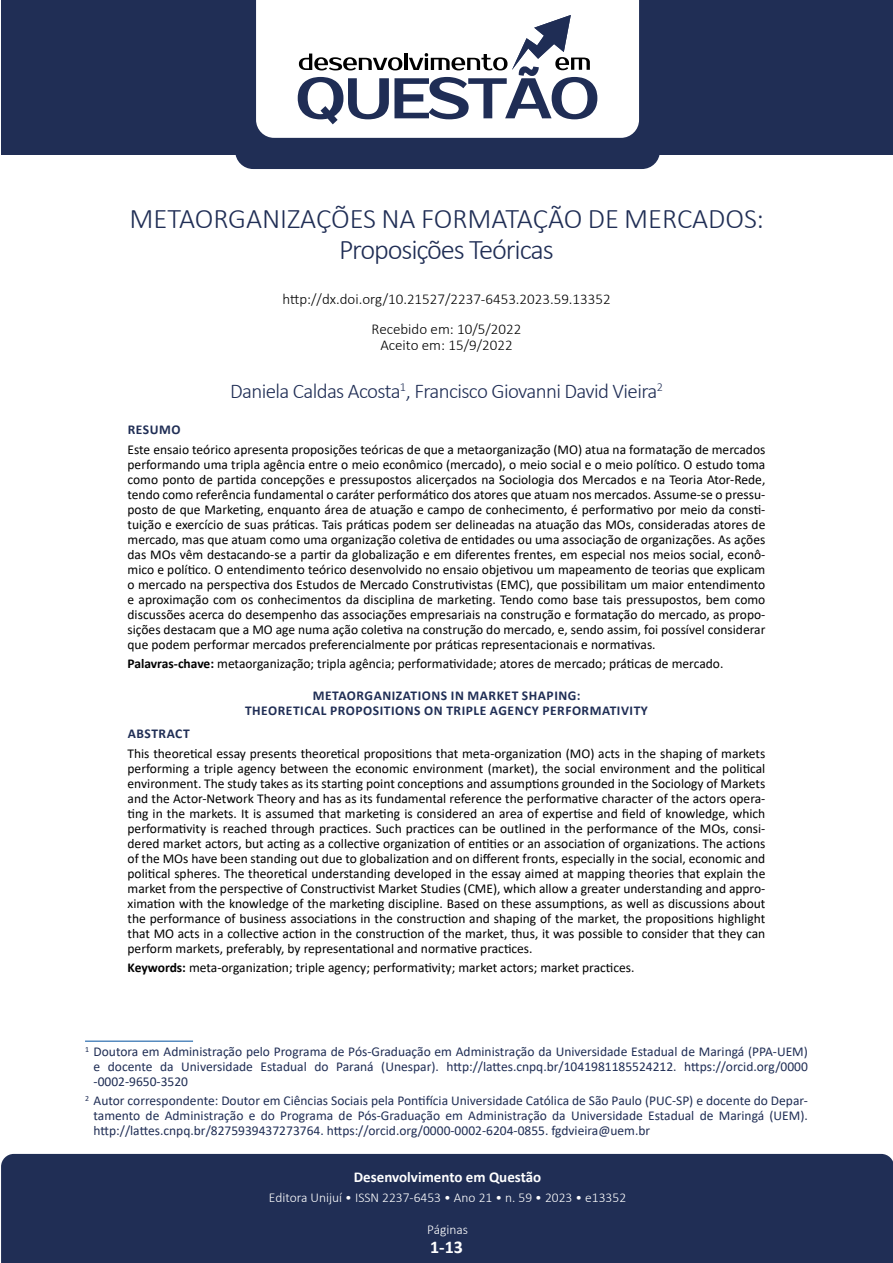
<style>
.page{position:relative;width:893px;height:1263px;background:#fff}
.page>*{position:absolute;margin:0;border:0;box-sizing:border-box;transform-origin:0 0}
.t1{font:300 28.5px/31.5px "Calibri";letter-spacing:-.01em;color:#202e55;text-align:center}
.t2{font:300 21px "Calibri";letter-spacing:-.03em;color:#202e55}
.t3{font:700 18px "Calibri";color:#fff}
.t4{font:300 15px/29.2px "Calibri";color:#000;text-align:center}
.t5{font:700 15px "Calibri";color:#fff}
.t6{font:13.5px/15px "Calibri";color:#000;text-align:justify}
.t7{font:13.5px/15px "Calibri";color:#202e55;text-align:justify}
.t8{font:700 13.5px/15px "Calibri";letter-spacing:.04em;color:#202e55;text-align:center}
.t9{font:300 13.5px "Calibri";color:#fff}
.s1{font-weight:700}
</style>
<div class="page">
<div style="left:1px;top:0;width:892px;height:154px;background:#202e55"></div>
<div style="left:235px;top:0;width:425px;height:169px;background:#202e55;border-radius:18px"></div>
<div style="left:256px;top:0;width:383px;height:138px;background:#fff"></div>
<svg style="left:298px;top:15px;width:299px;height:109px"></svg>
<div style="left:1px;top:1154px;width:892px;height:109px;background:#202e55"></div>
<hr style="left:85px;top:1041px;width:108px;height:1px;background:#004f9f">
<h1 class="t1" style="left:129px;top:202px;width:636px">METAORGANIZAÇÕES NA FORMATAÇÃO DE MERCADOS:<br>Proposições Teóricas</h1>
<p class="t4" style="left:282px;top:285px;width:330px">http://dx.doi.org/10.21527/2237-6453.2023.59.13352<br>Recebido em: 10/5/2022</p>
<p class="t4" style="left:380px;top:330px;width:134px">Aceito em: 15/9/2022</p>
<h2 class="t2" style="left:230px;top:378px;width:434px">Daniela Caldas Acosta<sup>1</sup>, Francisco Giovanni David Vieira<sup>2</sup></h2>
<p class="t8" style="left:128px;top:422px;width:54px">RESUMO</p>
<p class="t6" style="left:128px;top:441px;width:639px">Este ensaio teórico apresenta proposições teóricas de que a metaorganização (MO) atua na formatação de mercados performando uma tripla agência entre o meio econômico (mercado), o meio social e o meio político. O estudo toma como ponto de partida concepções e pressupostos alicerçados na Sociologia dos Mercados e na Teoria Ator-Rede, tendo como referência fundamental o caráter performático dos atores que atuam nos mercados. Assume-se o pressu&shy;posto de que Marketing, enquanto área de atuação e campo de conhecimento, é performativo por meio da consti&shy;tuição e exercício de suas práticas. Tais práticas podem ser delineadas na atuação das MOs, consideradas atores de mercado, mas que atuam como uma organização coletiva de entidades ou uma associação de organizações. As ações das MOs vêm destacando-se a partir da globalização e em diferentes frentes, em especial nos meios social, econô&shy;mico e político. O entendimento teórico desenvolvido no ensaio objetivou um mapeamento de teorias que explicam o mercado na perspectiva dos Estudos de Mercado Construtivistas (EMC), que possibilitam um maior entendimento e aproximação com os conhecimentos da disciplina de marketing. Tendo como base tais pressupostos, bem como discussões acerca do desempenho das associações empresariais na construção e formatação do mercado, as propo&shy;sições destacam que a MO age numa ação coletiva na construção do mercado, e, sendo assim, foi possível considerar que podem performar mercados preferencialmente por práticas representacionais e normativas.</p>
<p class="t6" style="left:128px;top:656px;width:597px"><span class="s1">Palavras-chave:</span> metaorganização; tripla agência; performatividade; atores de mercado; práticas de mercado.</p>
<p class="t8" style="left:245px;top:688px;width:404px">METAORGANIZATIONS IN MARKET SHAPING:<br>THEORETICAL PROPOSITIONS ON TRIPLE AGENCY PERFORMATIVITY</p>
<p class="t8" style="left:128px;top:726px;width:63px">ABSTRACT</p>
<p class="t6" style="left:128px;top:745px;width:639px">This theoretical essay presents theoretical propositions that meta-organization (MO) acts in the shaping of markets performing a triple agency between the economic environment (market), the social environment and the political environment. The study takes as its starting point conceptions and assumptions grounded in the Sociology of Markets and the Actor-Network Theory and has as its fundamental reference the performative character of the actors opera&shy;ting in the markets. It is assumed that marketing is considered an area of expertise and field of knowledge, which performativity is reached through practices. Such practices can be outlined in the performance of the MOs, consi&shy;dered market actors, but acting as a collective organization of entities or an association of organizations. The actions of the MOs have been standing out due to globalization and on different fronts, especially in the social, economic and political spheres. The theoretical understanding developed in the essay aimed at mapping theories that explain the market from the perspective of Constructivist Market Studies (CME), which allow a greater understanding and appro&shy;ximation with the knowledge of the marketing discipline. Based on these assumptions, as well as discussions about the performance of business associations in the construction and shaping of the market, the propositions highlight that MO acts in a collective action in the construction of the market, thus, it was possible to consider that they can perform markets, preferably, by representational and normative practices.</p>
<p class="t6" style="left:128px;top:960px;width:508px"><span class="s1">Keywords:</span> meta-organization; triple agency; performativity; market actors; market practices.</p>
<p class="t7" style="left:94px;top:1044px;width:716px;text-indent:-8px"><sup>1</sup> Doutora em Administração pelo Programa de Pós-Graduação em Administração da Universidade Estadual de Maringá (PPA-UEM) e docente da Universidade Estadual do Paraná (Unespar). http://lattes.cnpq.br/1041981185524212. https://orcid.org/0000 -0002-9650-3520</p>
<p class="t7" style="left:94px;top:1093px;width:716px;text-indent:-9px"><sup>2</sup> Autor correspondente: Doutor em Ciências Sociais pela Pontifícia Universidade Católica de São Paulo (PUC-SP) e docente do Depar&shy;tamento de Administração e do Programa de Pós-Graduação em Administração da Universidade Estadual de Maringá (UEM). http://lattes.cnpq.br/8275939437273764. https://orcid.org/0000-0002-6204-0855. fgdvieira@uem.br</p>
<p class="t5" style="left:354px;top:1167px;width:189px">Desenvolvimento em Questão</p>
<p class="t9" style="left:269px;top:1189px;width:359px">Editora Unijuí • ISSN 2237-6453 • Ano 21 • n. 59 • 2023 • e13352</p>
<h3 class="t3" style="left:430px;top:1234px;width:34px">1-13</h3>
</div>
